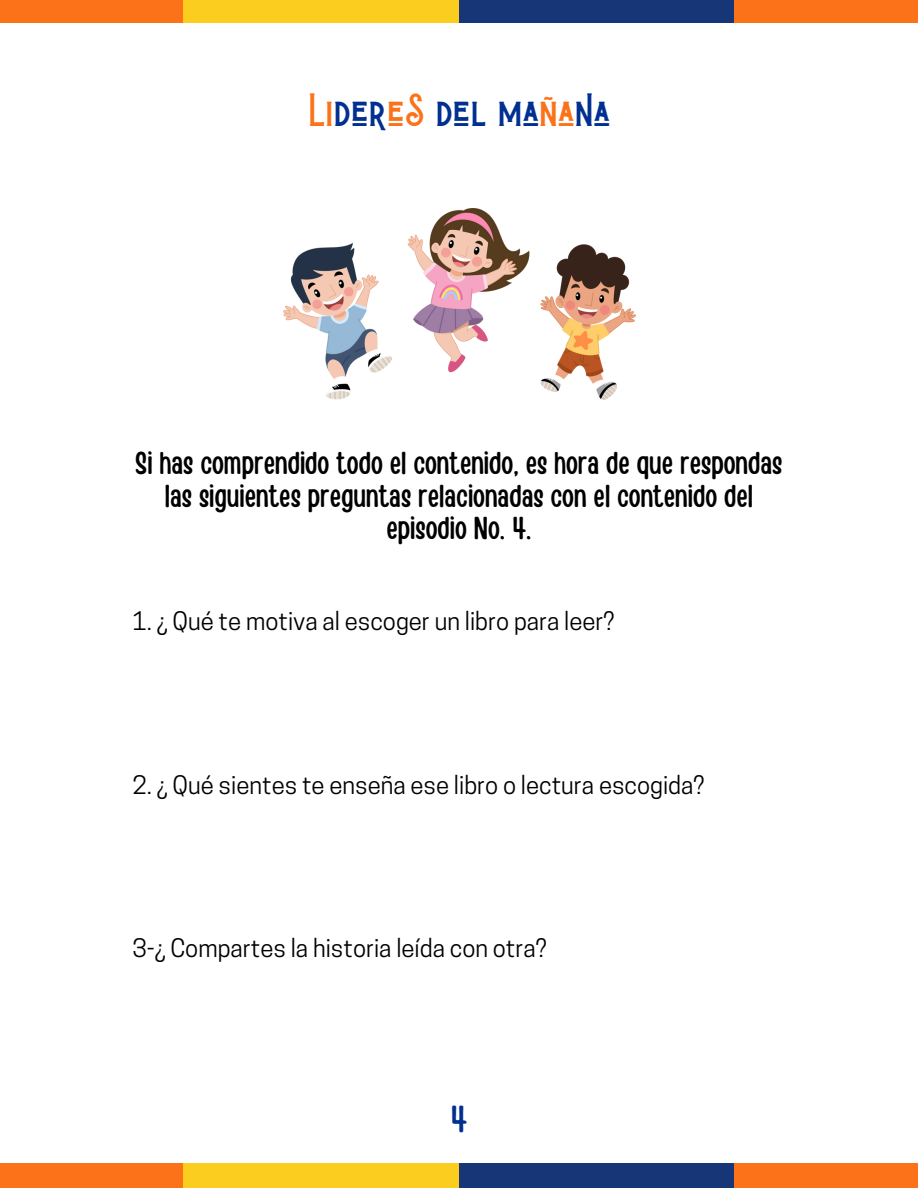
<style>
.page{position:relative;width:918px;height:1188px;background:#fff}
.page>*{position:absolute;margin:0;border:0;box-sizing:border-box;transform-origin:0 0}
.t1{font:37.35px "Badhorse";color:#003091}
.t2{font:37.35px "Handy Casual Condensed";color:#003091}
.t3{font:31.5px/32.7px "Handy Casual Condensed";color:#000;text-align:center}
.t4{font:24px "Cooper Hewitt";color:#000}
.s1{color:#fc7219}
</style>
<div class="page">
<div style="left:0;top:1164px;width:184px;height:24px;background:#fc7219"></div>
<div style="left:184px;top:1164px;width:275px;height:24px;background:#fbcd1e"></div>
<div style="left:459px;top:1164px;width:275px;height:24px;background:#163677"></div>
<div style="left:734px;top:1164px;width:184px;height:24px;background:#fc7219"></div>
<div style="left:0;top:0;width:184px;height:22px;background:#fc7219"></div>
<div style="left:184px;top:0;width:275px;height:22px;background:#fbcd1e"></div>
<div style="left:459px;top:0;width:275px;height:22px;background:#163677"></div>
<div style="left:734px;top:0;width:184px;height:22px;background:#fc7219"></div>
<img style="left:283px;top:209px;width:352px;height:191px">
<p class="t1" style="left:308px;top:85px;width:303px"><span class="s1">Li</span>der<span class="s1">eS</span> del ma<span class="s1">ña</span>na</p>
<p class="t3" style="left:136px;top:445px;width:648px">Si has comprendido todo el contenido, es hora de que respondas las siguientes preguntas relacionadas con el contenido del episodio No. 4.</p>
<h2 class="t4" style="left:132px;top:612px;width:483px">1. ¿ Qué te motiva al escoger un libro para leer?</h2>
<p class="t4" style="left:132px;top:776px;width:573px">2. ¿ Qué sientes te enseña ese libro o lectura escogida?</p>
<p class="t4" style="left:132px;top:939px;width:416px">3-¿ Compartes la historia leída con otra?</p>
<p class="t2" style="left:451px;top:1095px;width:18px">4</p>
</div>
